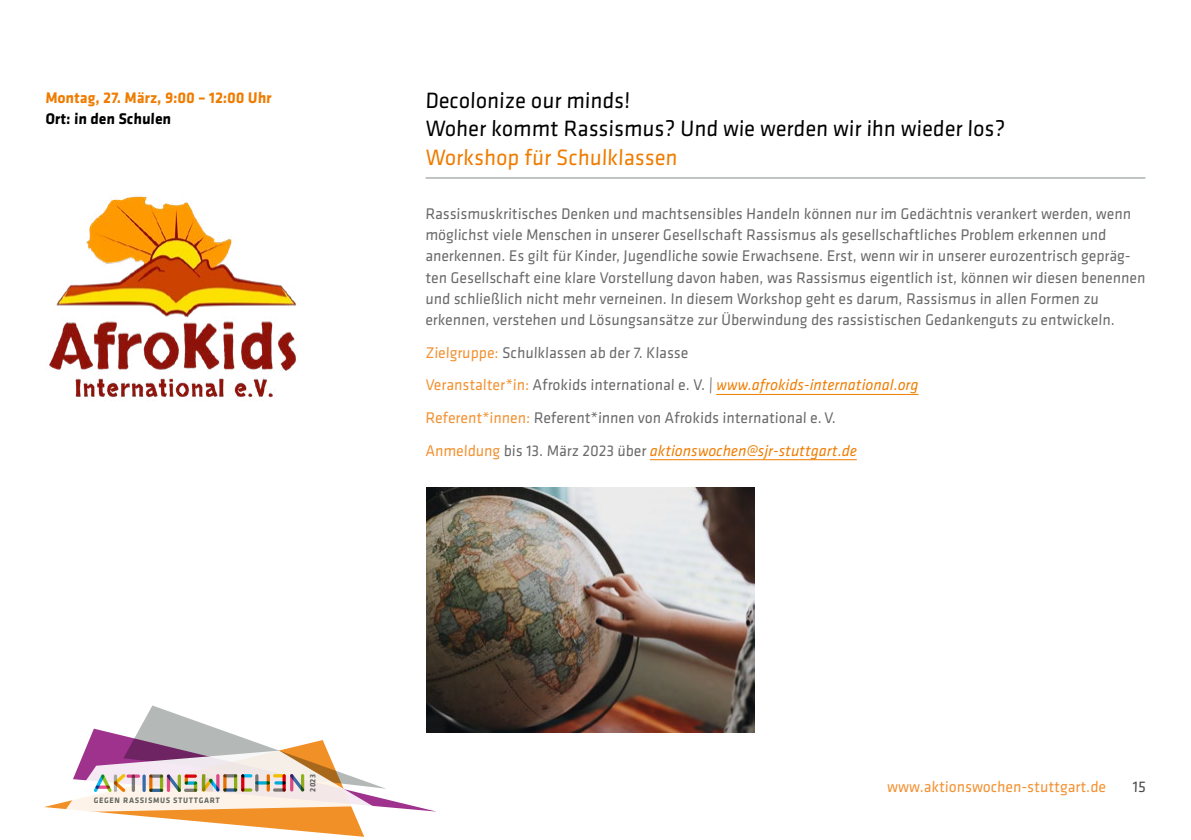
<style>
.page{position:relative;width:1191px;height:840px;background:#fff}
.page>*{position:absolute;margin:0;border:0;box-sizing:border-box;transform-origin:0 0}
.t1{font:23px/28.4px "Klavika";color:#000;scale:.96 1}
.t2{font:23px "Klavika";color:#ef7c00;scale:.96 1}
.t3{font:16px/21.2px "Klavika";letter-spacing:.01em;color:#6a6969;scale:.96 1}
.t4{font:16px "Klavika";color:#f39131;scale:.96 1}
.t5{font:700 16px "Klavika";color:#ef7c00;scale:.96 1}
.t6{font:700 16px "Klavika";color:#000;scale:.96 1}
.t7{font:16px "Klavika";color:#494948;scale:.96 1}
.t8{font:700 8.2px "Klavika";color:#626662;scale:.96 1}
.s1{color:#f39131}
.s2{font-style:italic;color:#ef7c00}
</style>
<div class="page">
<svg style="left:44px;top:705px;width:334px;height:132px"></svg>
<svg style="left:64px;top:750px;width:308px;height:61px;background:#dfc8c3"></svg>
<hr style="left:716px;top:394px;width:202px;height:1px;background:#ef7c00">
<hr style="left:650px;top:459px;width:207px;height:1px;background:#ef7c00">
<hr style="left:426px;top:177px;width:718px;height:1px;background:#a7adaa">
<img style="left:49px;top:196px;width:250px;height:203px">
<img style="left:426px;top:487px;width:328px;height:245px">
<p class="t5" style="left:45px;top:89px;width:238px">Montag, 27. März, 9:00 – 12:00 Uhr</p>
<p class="t6" style="left:45px;top:110px;width:133px">Ort: in den Schulen</p>
<h1 class="t1" style="left:425px;top:87px;width:606px">Decolonize our minds!<br>Woher kommt Rassismus? Und wie werden wir ihn wieder los?</h1>
<h1 class="t2" style="left:425px;top:144px;width:265px">Workshop für Schulklassen</h1>
<p class="t3" style="left:425px;top:203px;width:752px">Rassismuskritisches Denken und machtsensibles Handeln können nur im Gedächtnis verankert werden, wenn möglichst viele Menschen in unserer Gesellschaft Rassismus als gesellschaftliches Problem erkennen und anerkennen. Es gilt für Kinder, Jugendliche sowie Erwachsene. Erst, wenn wir in unserer eurozentrisch gepräg&shy;ten Gesellschaft eine klare Vorstellung davon haben, was Rassismus eigentlich ist, können wir diesen benennen und schließlich nicht mehr verneinen. In diesem Workshop geht es darum, Rassismus in allen Formen zu erkennen, verstehen und Lösungsansätze zur Überwindung des rassistischen Gedankenguts zu entwickeln.</p>
<p class="t3" style="left:425px;top:336px;width:515px;line-height:32.6px"><span class="s1">Zielgruppe:</span> Schulklassen ab der 7. Klasse<br><span class="s1">Veranstalter*in:</span> Afrokids international e. V. | <span class="s2">www.afrokids-international.org </span><span class="s1">Referent*innen:</span> Referent*innen von Afrokids international e. V.<br><span class="s1">Anmeldung</span> bis 13. März 2023 über <span class="s2">aktionswochen@sjr-stuttgart.de</span></p>
<p class="t8" style="left:94px;top:795px;width:133px">GEGEN RASSISMUS STUTTGART</p>
<p class="t8" style="left:308px;top:791px;width:20px;rotate:-90deg">2023</p>
<p class="t4" style="left:887px;top:778px;width:230px">www.aktionswochen-stuttgart.de</p>
<p class="t7" style="left:1132px;top:778px;width:16px">15</p>
</div>
